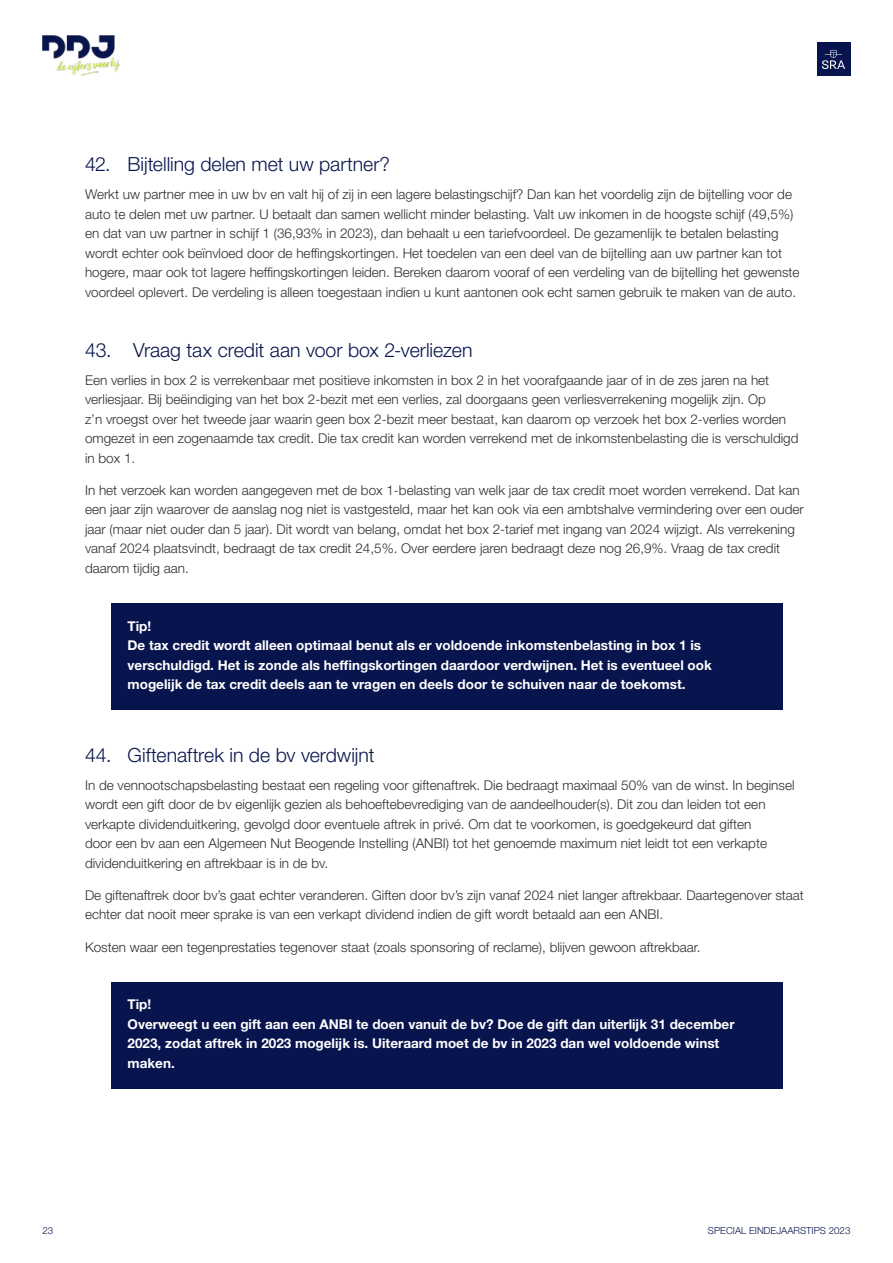
<style>
.page{position:relative;width:893px;height:1263px;background:#fff}
.page>*{position:absolute;margin:0;border:0;box-sizing:border-box;transform-origin:0 0}
.t1{font:300 19.5px "Helvetica Neue LT Std";color:#08144d}
.t2{font:300 13.5px/19.5px "Helvetica Neue LT Std";color:#2f2f2f}
.t3{font:700 13.5px/19.5px "Helvetica Neue LT Std";color:#fff}
.t4{font:300 9.75px "Helvetica Neue LT Std";color:#08144d}
</style>
<div class="page">
<div style="left:817px;top:43px;width:33px;height:33px;background:#08144d"></div>
<svg style="left:822px;top:50px;width:23px;height:19px"></svg>
<img style="left:43px;top:35px;width:77px;height:41px">
<div style="left:111px;top:604px;width:671px;height:106px;background:#08144d"></div>
<div style="left:111px;top:983px;width:671px;height:106px;background:#08144d"></div>
<h1 class="t1" style="left:85px;top:152px;width:307px">42. Bijtelling delen met uw partner?</h1>
<p class="t2" style="left:85px;top:184px;width:716px">Werkt uw partner mee in uw bv en valt hij of zij in een lagere belastingschijf? Dan kan het voordelig zijn de bijtelling voor de auto te delen met uw partner. U betaalt dan samen wellicht minder belasting. Valt uw inkomen in de hoogste schijf (49,5%) en dat van uw partner in schijf 1 (36,93% in 2023), dan behaalt u een tariefvoordeel. De gezamenlijk te betalen belasting wordt echter ook beïnvloed door de heffingskortingen. Het toedelen van een deel van de bijtelling aan uw partner kan tot hogere, maar ook tot lagere heffingskortingen leiden. Bereken daarom vooraf of een verdeling van de bijtelling het gewenste voordeel oplevert. De verdeling is alleen toegestaan indien u kunt aantonen ook echt samen gebruik te maken van de auto.</p>
<h1 class="t1" style="left:85px;top:338px;width:389px">43. Vraag tax credit aan voor box 2-verliezen</h1>
<p class="t2" style="left:85px;top:370px;width:715px">Een verlies in box 2 is verrekenbaar met positieve inkomsten in box 2 in het voorafgaande jaar of in de zes jaren na het verliesjaar. Bij beëindiging van het box 2-bezit met een verlies, zal doorgaans geen verliesverrekening mogelijk zijn. Op<br>z’n vroegst over het tweede jaar waarin geen box 2-bezit meer bestaat, kan daarom op verzoek het box 2-verlies worden omgezet in een zogenaamde tax credit. Die tax credit kan worden verrekend met de inkomstenbelasting die is verschuldigd in box 1.</p>
<p class="t2" style="left:85px;top:480px;width:720px">In het verzoek kan worden aangegeven met de box 1-belasting van welk jaar de tax credit moet worden verrekend. Dat kan een jaar zijn waarover de aanslag nog niet is vastgesteld, maar het kan ook via een ambtshalve vermindering over een ouder jaar (maar niet ouder dan 5 jaar). Dit wordt van belang, omdat het box 2-tarief met ingang van 2024 wijzigt. Als verrekening vanaf 2024 plaatsvindt, bedraagt de tax credit 24,5%. Over eerdere jaren bedraagt deze nog 26,9%. Vraag de tax credit daarom tijdig aan.</p>
<p class="t3" style="left:128px;top:616px;width:586px">Tip!<br>De tax credit wordt alleen optimaal benut als er voldoende inkomstenbelasting in box 1 is verschuldigd. Het is zonde als heffingskortingen daardoor verdwijnen. Het is eventueel ook mogelijk de tax credit deels aan te vragen en deels door te schuiven naar de toekomst.</p>
<h1 class="t1" style="left:85px;top:743px;width:291px">44. Giftenaftrek in de bv verdwijnt</h1>
<p class="t2" style="left:85px;top:775px;width:711px">In de vennootschapsbelasting bestaat een regeling voor giftenaftrek. Die bedraagt maximaal 50% van de winst. In beginsel wordt een gift door de bv eigenlijk gezien als behoeftebevrediging van de aandeelhouder(s). Dit zou dan leiden tot een verkapte dividenduitkering, gevolgd door eventuele aftrek in privé. Om dat te voorkomen, is goedgekeurd dat giften<br>door een bv aan een Algemeen Nut Beogende Instelling (ANBI) tot het genoemde maximum niet leidt tot een verkapte dividenduitkering en aftrekbaar is in de bv.</p>
<p class="t2" style="left:85px;top:885px;width:720px">De giftenaftrek door bv’s gaat echter veranderen. Giften door bv’s zijn vanaf 2024 niet langer aftrekbaar. Daartegenover staat echter dat nooit meer sprake is van een verkapt dividend indien de gift wordt betaald aan een ANBI.</p>
<p class="t2" style="left:85px;top:937px;width:617px">Kosten waar een tegenprestaties tegenover staat (zoals sponsoring of reclame), blijven gewoon aftrekbaar.</p>
<p class="t3" style="left:128px;top:994px;width:609px">Tip!<br>Overweegt u een gift aan een ANBI te doen vanuit de bv? Doe de gift dan uiterlijk 31 december 2023, zodat aftrek in 2023 mogelijk is. Uiteraard moet de bv in 2023 dan wel voldoende winst maken.</p>
<p class="t4" style="left:43px;top:1224px;width:12px">23</p>
<p class="t4" style="left:708px;top:1224px;width:144px">SPECIAL EINDEJAARSTIPS 2023</p>
</div>
